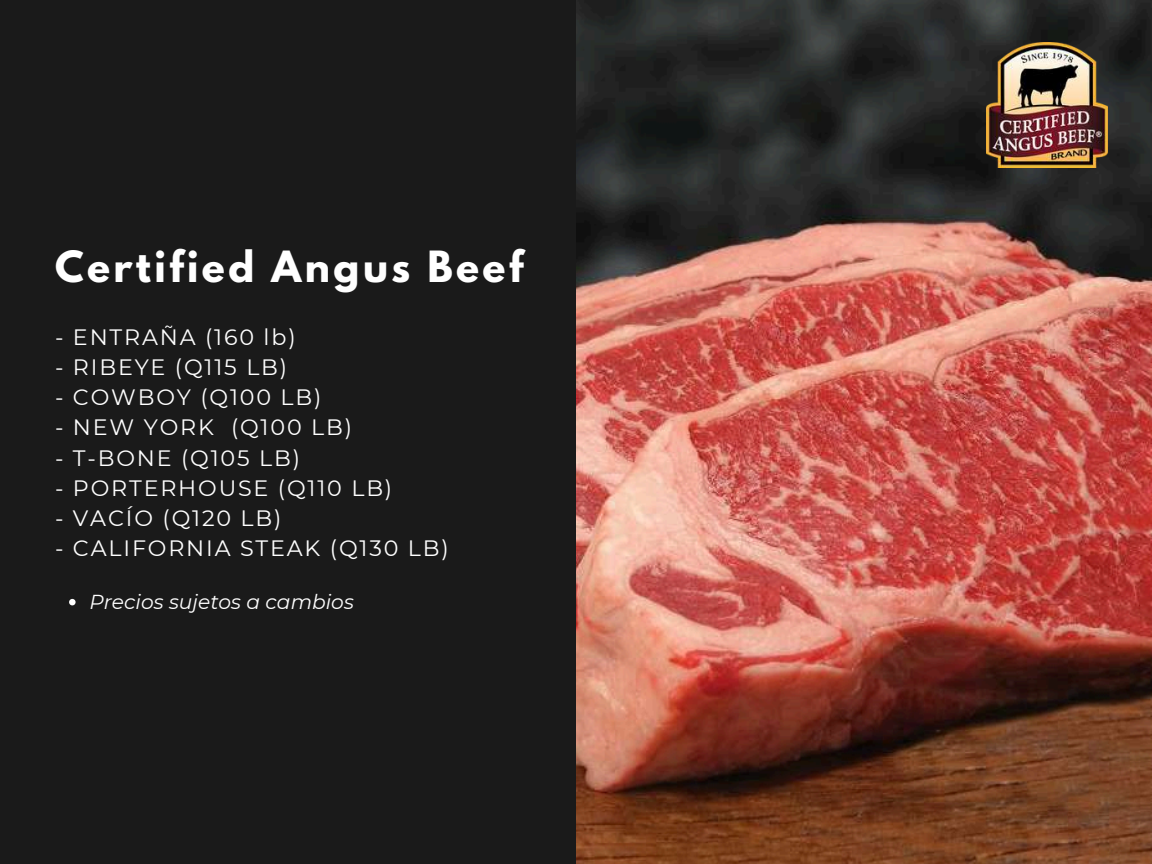
<style>
.page{position:relative;width:1152px;height:864px;background:#1a1a1a}
.page>*{position:absolute;margin:0;border:0;box-sizing:border-box;transform-origin:0 0}
.t1{font:700 38.1px "League Spartan";letter-spacing:.09em;color:#fff}
.t2{font:22.2px "Montserrat";letter-spacing:.08em;color:#fff}
.t3{font:italic 20.25px "Montserrat";color:#fff}
</style>
<div class="page">
<img style="left:576px;top:0;width:576px;height:864px">
<img style="left:986px;top:43px;width:122px;height:125px">
<svg style="left:69px;top:599px;width:7px;height:6px"></svg>
<h1 class="t1" style="left:55px;top:248px;width:470px">Certified Angus Beef</h1>
<p class="t2" style="left:55px;top:323px;width:242px">- ENTRAÑA (160 lb)</p>
<p class="t2" style="left:55px;top:353px;width:234px">- RIBEYE (Q115 LB)</p>
<p class="t2" style="left:55px;top:384px;width:268px">- COWBOY (Q100 LB)</p>
<p class="t2" style="left:55px;top:414px;width:298px">- NEW YORK (Q100 LB)</p>
<p class="t2" style="left:55px;top:444px;width:247px">- T-BONE (Q105 LB)</p>
<p class="t2" style="left:55px;top:474px;width:339px">- PORTERHOUSE (Q110 LB)</p>
<p class="t2" style="left:55px;top:505px;width:228px">- VACÍO (Q120 LB)</p>
<p class="t2" style="left:55px;top:535px;width:395px">- CALIFORNIA STEAK (Q130 LB)</p>
<p class="t3" style="left:89px;top:589px;width:266px">Precios sujetos a cambios</p>
</div>
